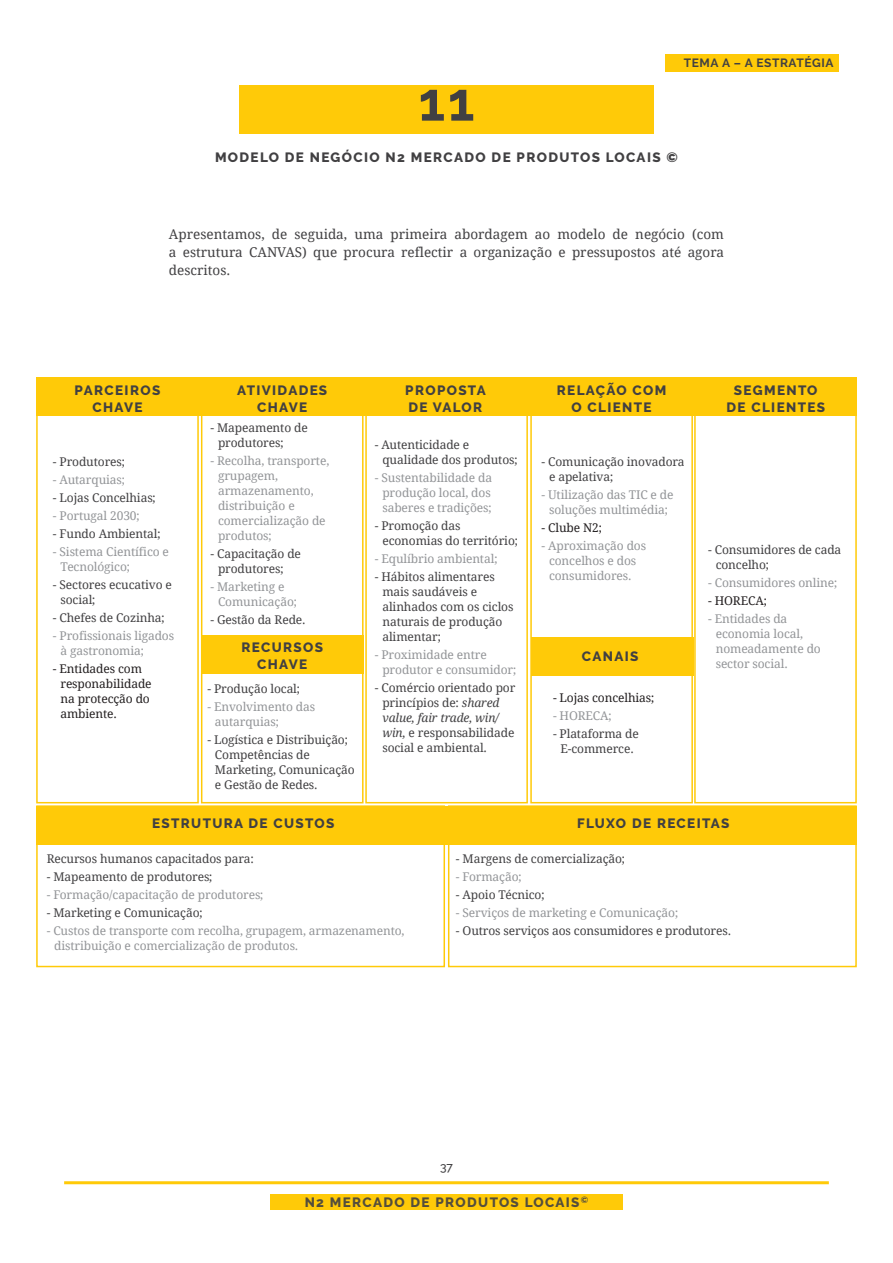
<style>
.page{position:relative;width:893px;height:1263px;background:#fff}
.page>*{position:absolute;margin:0;border:0;box-sizing:border-box;transform-origin:0 0}
.t1{font:700 54px "Raleway";color:#414042}
.Header_-_Align_Cente{font:800 13.5px "Raleway";letter-spacing:.1em;color:#414042}
.Body_Text{font:13.5px/18px "Droid Serif";color:#414042;text-align:justify}
.Body_Text-2{font:12px/15px "Droid Serif";letter-spacing:-.01em;color:#414042}
.Body_Text-3{font:12px/15px "Droid Serif";letter-spacing:-.01em;color:#939598}
.Body_Text-4{font:12px/15px "Droid Serif";letter-spacing:-.01em;color:#231f20}
.t2{font:700 12px "Raleway";letter-spacing:.05em;color:#414042}
.t3{font:500 12px "Raleway";color:#414042}
.s1{font-style:italic}
</style>
<div class="page">
<div style="left:36px;top:806px;width:821px;height:39px;background:#ffca08"></div>
<div style="left:36px;top:377px;width:821px;height:39px;background:#ffca08"></div>
<div style="left:201px;top:635px;width:163px;height:39px;background:#ffca08"></div>
<div style="left:532px;top:637px;width:162px;height:38px;background:#ffca08"></div>
<div style="left:36px;top:377px;width:163px;height:426px;border:2px solid #ffca08"></div>
<div style="left:365px;top:377px;width:163px;height:426px;border:2px solid #ffca08"></div>
<div style="left:201px;top:377px;width:163px;height:426px;border:2px solid #ffca08"></div>
<div style="left:530px;top:377px;width:163px;height:426px;border:2px solid #ffca08"></div>
<div style="left:694px;top:377px;width:163px;height:426px;border:2px solid #ffca08"></div>
<div style="left:36px;top:805px;width:409px;height:162px;border:2px solid #ffca08"></div>
<div style="left:448px;top:805px;width:409px;height:162px;border:2px solid #ffca08"></div>
<hr style="left:64px;top:1181px;width:765px;height:3px;background:#ffca08">
<div style="left:270px;top:1195px;width:352px;height:15px;background:#ffca08"></div>
<div style="left:665px;top:54px;width:174px;height:17px;background:#ffca08"></div>
<div style="left:239px;top:85px;width:414px;height:49px;background:#ffca08"></div>
<p class="t2" style="left:684px;top:56px;width:151px">TEMA A – A ESTRATÉGIA</p>
<p class="t1" style="left:418px;top:71px;width:58px">11</p>
<p class="Header_-_Align_Cente" style="left:215px;top:150px;width:464px">MODELO DE NEGÓCIO N2 MERCADO DE PRODUTOS LOCAIS ©</p>
<p class="Body_Text" style="left:169px;top:225px;width:557px">Apresentamos, de seguida, uma primeira abordagem ao modelo de negócio (com a estrutura CANVAS) que procura reflectir a organização e pressupostos até agora descritos.</p>
<p class="Header_-_Align_Cente" style="left:75px;top:383px;width:87px">PARCEIROS</p>
<p class="Header_-_Align_Cente" style="left:92px;top:399px;width:52px">CHAVE</p>
<p class="Header_-_Align_Cente" style="left:237px;top:383px;width:92px">ATIVIDADES</p>
<p class="Header_-_Align_Cente" style="left:257px;top:399px;width:52px">CHAVE</p>
<p class="Header_-_Align_Cente" style="left:405px;top:383px;width:82px">PROPOSTA</p>
<p class="Header_-_Align_Cente" style="left:408px;top:399px;width:75px">DE VALOR</p>
<p class="Header_-_Align_Cente" style="left:557px;top:383px;width:111px">RELAÇÃO COM</p>
<p class="Header_-_Align_Cente" style="left:571px;top:399px;width:82px">O CLIENTE</p>
<p class="Header_-_Align_Cente" style="left:734px;top:383px;width:85px">SEGMENTO</p>
<p class="Header_-_Align_Cente" style="left:726px;top:399px;width:100px">DE CLIENTES</p>
<p class="Body_Text-2" style="left:53px;top:454px;width:73px">- Produtores;</p>
<p class="Body_Text-3" style="left:53px;top:472px;width:73px">- Autarquias;</p>
<p class="Body_Text-2" style="left:53px;top:490px;width:104px">- Lojas Concelhias;</p>
<p class="Body_Text-3" style="left:53px;top:508px;width:88px">- Portugal 2030;</p>
<p class="Body_Text-2" style="left:53px;top:526px;width:109px">- Fundo Ambiental;</p>
<p class="Body_Text-3" style="left:60px;top:544px;width:110px;text-indent:-8px">- Sistema Científico e<br>Tecnológico;</p>
<p class="Body_Text-2" style="left:60px;top:577px;width:113px;text-indent:-8px">- Sectores ecucativo e social;</p>
<p class="Body_Text-2" style="left:53px;top:610px;width:113px">- Chefes de Cozinha;</p>
<p class="Body_Text-3" style="left:60px;top:628px;width:115px;text-indent:-8px">- Profissionais ligados à gastronomia;</p>
<p class="Body_Text-4" style="left:60px;top:661px;width:93px;text-indent:-8px">- Entidades com responabilidade na protecção do ambiente.</p>
<p class="Body_Text-2" style="left:218px;top:421px;width:91px;text-indent:-8px">- Mapeamento de produtores;</p>
<p class="Body_Text-3" style="left:218px;top:454px;width:113px;text-indent:-8px">- Recolha, transporte, grupagem, armazenamento, distribuição e comercialização de produtos;</p>
<p class="Body_Text-2" style="left:218px;top:547px;width:85px;text-indent:-8px">- Capacitação de produtores;</p>
<p class="Body_Text-3" style="left:218px;top:580px;width:80px;text-indent:-8px">- Marketing e<br>Comunicação;</p>
<p class="Body_Text-2" style="left:211px;top:613px;width:97px">- Gestão da Rede.</p>
<p class="Header_-_Align_Cente" style="left:241px;top:640px;width:83px">RECURSOS</p>
<p class="Header_-_Align_Cente" style="left:257px;top:656px;width:52px">CHAVE</p>
<p class="Body_Text-2" style="left:207px;top:681px;width:94px">- Produção local;</p>
<p class="Body_Text-3" style="left:215px;top:699px;width:102px;text-indent:-8px">- Envolvimento das autarquias;</p>
<p class="Body_Text-2" style="left:215px;top:732px;width:141px;text-indent:-8px">- Logística e Distribuição;<br>Competências de<br>Marketing, Comunicação e Gestão de Redes.</p>
<p class="Body_Text-2" style="left:382px;top:438px;width:137px;text-indent:-8px">- Autenticidade e qualidade dos produtos;</p>
<p class="Body_Text-3" style="left:375px;top:471px;width:119px;text-align:center">- Sustentabilidade da produção local, dos saberes e tradições;</p>
<p class="Body_Text-2" style="left:382px;top:519px;width:137px;text-indent:-8px">- Promoção das economias do território;</p>
<p class="Body_Text-3" style="left:375px;top:552px;width:124px">- Equlíbrio ambiental;</p>
<p class="Body_Text-2" style="left:382px;top:570px;width:133px;text-indent:-8px">- Hábitos alimentares mais saudáveis e alinhados com os ciclos naturais de produção alimentar;</p>
<p class="Body_Text-3" style="left:382px;top:648px;width:135px;text-indent:-8px">- Proximidade entre produtor e consumidor;</p>
<p class="Body_Text-2" style="left:382px;top:681px;width:134px;text-indent:-8px">- Comércio orientado por princípios de: <span class="s1">shared value, fair trade, win/ win,</span> e responsabilidade social e ambiental.</p>
<p class="Body_Text-2" style="left:549px;top:454px;width:137px;text-indent:-8px">- Comunicação inovadora e apelativa;</p>
<p class="Body_Text-3" style="left:542px;top:487px;width:134px;text-align:center">- Utilização das TIC e de soluções multimédia;</p>
<p class="Body_Text-4" style="left:542px;top:520px;width:62px">- Clube N2;</p>
<p class="Body_Text-3" style="left:542px;top:538px;width:106px;text-align:center">- Aproximação dos concelhos e dos consumidores.</p>
<p class="Body_Text-2" style="left:716px;top:542px;width:127px;text-indent:-8px">- Consumidores de cada concelho;</p>
<p class="Body_Text-3" style="left:708px;top:575px;width:130px">- Consumidores online;</p>
<p class="Body_Text-4" style="left:708px;top:593px;width:60px">- HORECA;</p>
<p class="Body_Text-3" style="left:716px;top:611px;width:107px;text-indent:-8px">- Entidades da economia local, nomeadamente do sector social.</p>
<p class="Body_Text-4" style="left:553px;top:690px;width:103px">- Lojas concelhias;</p>
<p class="Body_Text-3" style="left:553px;top:708px;width:60px">- HORECA;</p>
<p class="Body_Text-2" style="left:553px;top:726px;width:87px;text-align:center">- Plataforma de<br>E-commerce.</p>
<p class="Header_-_Align_Cente" style="left:582px;top:649px;width:58px">CANAIS</p>
<p class="Header_-_Align_Cente" style="left:152px;top:815px;width:184px">ESTRUTURA DE CUSTOS</p>
<p class="Header_-_Align_Cente" style="left:577px;top:815px;width:154px">FLUXO DE RECEITAS</p>
<p class="Body_Text-2" style="left:47px;top:851px;width:208px">Recursos humanos capacitados para:</p>
<p class="Body_Text-2" style="left:47px;top:869px;width:167px">- Mapeamento de produtores;</p>
<p class="Body_Text-3" style="left:47px;top:887px;width:218px">- Formação/capacitação de produtores;</p>
<p class="Body_Text-2" style="left:47px;top:905px;width:157px">- Marketing e Comunicação;</p>
<p class="Body_Text-3" style="left:54px;top:923px;width:352px;text-indent:-8px">- Custos de transporte com recolha, grupagem, armazenamento, distribuição e comercialização de produtos.</p>
<p class="Body_Text-2" style="left:456px;top:851px;width:170px">- Margens de comercialização;</p>
<p class="Body_Text-3" style="left:456px;top:869px;width:67px">- Formação;</p>
<p class="Body_Text-2" style="left:456px;top:887px;width:90px">- Apoio Técnico;</p>
<p class="Body_Text-3" style="left:456px;top:905px;width:223px">- Serviços de marketing e Comunicação;</p>
<p class="Body_Text-2" style="left:456px;top:923px;width:277px">- Outros serviços aos consumidores e produtores.</p>
<p class="t3" style="left:440px;top:1160px;width:14px">37</p>
<p class="Header_-_Align_Cente" style="left:304px;top:1195px;width:286px">N2 MERCADO DE PRODUTOS LOCAIS<sup>©</sup></p>
</div>
